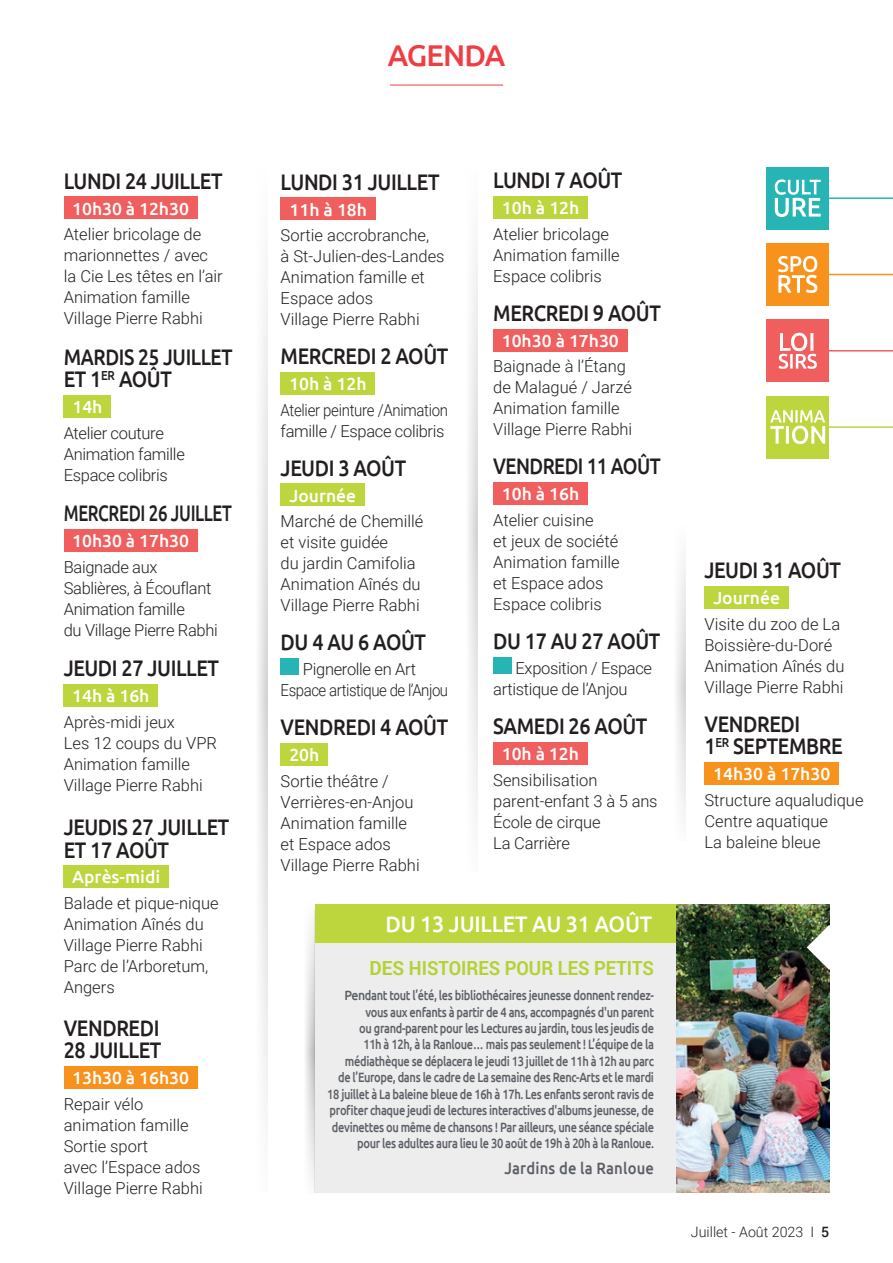
<style>
.page{position:relative;width:893px;height:1263px;background:#fff}
.page>*{position:absolute;margin:0;border:0;box-sizing:border-box;transform-origin:0 0}
.t1{font:500 30px "Ubuntu";letter-spacing:-.03em;color:#ee3d43}
.t2{font:500 22.5px/22.2px "Ubuntu";letter-spacing:-.02em;color:#231f20;scale:.88 1}
.t3{font:500 22.5px "Ubuntu";letter-spacing:-.01em;color:#fff;scale:.95 1}
.t4{font:500 22.5px "Ubuntu";letter-spacing:-.02em;color:#231f20;scale:.75 1}
.t5{font:500 22.5px "Ubuntu";letter-spacing:-.02em;color:#231f20;scale:.84 1}
.t6{font:700 19.5px "Roboto";color:#b3d234;scale:.96 1}
.t7{font:500 17.4px "Ubuntu";color:#fff}
.t8{font:300 16.5px/21px "Roboto";color:#231f20}
.t9{font:300 16.5px/21px "Roboto";letter-spacing:-.02em;color:#231f20}
.t10{font:300 16.5px/21px "Roboto";letter-spacing:-.02em;color:#231f20;scale:.91 1}
.t11{font:300 16.5px/21px "Roboto";letter-spacing:-.03em;color:#231f20;text-align:center}
.t12{font:500 16.5px "Ubuntu";letter-spacing:.01em;color:#5c6065;scale:.9 1}
.t13{font:300 14.25px "Roboto";color:#231f20}
.t14{font:500 13.5px/16.5px "Ubuntu";letter-spacing:-.03em;color:#5c6065;text-align:right;scale:.91 1}
.s1{font-weight:500}
</style>
<div class="page">
<hr style="left:390px;top:85px;width:113px;height:1px;background:#ee3d43">
<svg style="left:258px;top:283px;width:10px;height:826px"></svg>
<svg style="left:468px;top:248px;width:10px;height:567px"></svg>
<svg style="left:676px;top:560px;width:10px;height:255px"></svg>
<hr style="left:798px;top:197px;width:95px;height:2px;background:#26b4b4">
<hr style="left:798px;top:274px;width:95px;height:1px;background:#f7931d">
<hr style="left:798px;top:350px;width:95px;height:2px;background:#f05e5e">
<hr style="left:798px;top:426px;width:95px;height:2px;background:#bdd63e">
<div style="left:766px;top:243px;width:63px;height:63px;background:#f7931d"></div>
<div style="left:766px;top:319px;width:63px;height:63px;background:#f05e5e"></div>
<div style="left:766px;top:396px;width:63px;height:63px;background:#bdd63e"></div>
<svg style="left:770px;top:410px;width:55px;height:34px"></svg>
<div style="left:766px;top:167px;width:63px;height:63px;background:#26b4b4"></div>
<svg style="left:775px;top:179px;width:46px;height:38px"></svg>
<svg style="left:779px;top:333px;width:38px;height:36px"></svg>
<svg style="left:778px;top:256px;width:39px;height:37px"></svg>
<div style="left:64px;top:197px;width:133px;height:22px;background:#f05e5e"></div>
<div style="left:64px;top:395px;width:47px;height:22px;background:#bdd63e"></div>
<div style="left:64px;top:529px;width:134px;height:22px;background:#f05e5e"></div>
<div style="left:64px;top:684px;width:94px;height:22px;background:#bdd63e"></div>
<div style="left:64px;top:865px;width:105px;height:23px;background:#bdd63e"></div>
<div style="left:64px;top:1066px;width:134px;height:23px;background:#f7931d"></div>
<div style="left:281px;top:198px;width:95px;height:22px;background:#f05e5e"></div>
<div style="left:281px;top:372px;width:94px;height:23px;background:#bdd63e"></div>
<div style="left:281px;top:483px;width:84px;height:23px;background:#bdd63e"></div>
<div style="left:281px;top:659px;width:18px;height:16px;background:#26b4b4"></div>
<div style="left:281px;top:743px;width:47px;height:23px;background:#bdd63e"></div>
<div style="left:493px;top:196px;width:95px;height:23px;background:#bdd63e"></div>
<div style="left:493px;top:329px;width:134px;height:22px;background:#f05e5e"></div>
<div style="left:493px;top:482px;width:95px;height:23px;background:#f05e5e"></div>
<div style="left:493px;top:657px;width:19px;height:17px;background:#26b4b4"></div>
<div style="left:493px;top:742px;width:94px;height:22px;background:#f05e5e"></div>
<div style="left:704px;top:586px;width:85px;height:23px;background:#bdd63e"></div>
<div style="left:704px;top:762px;width:135px;height:23px;background:#f7931d"></div>
<div style="left:315px;top:910px;width:514px;height:283px;background:#ededee"></div>
<div style="left:315px;top:904px;width:376px;height:39px;background:#bdd63e"></div>
<img style="left:676px;top:904px;width:153px;height:288px">
<svg style="left:807px;top:925px;width:23px;height:45px"></svg>
<svg style="left:305px;top:910px;width:10px;height:283px"></svg>
<h2 class="t2" style="left:64px;top:169px;width:182px">LUNDI 24 JUILLET</h2>
<p class="t7" style="left:72px;top:198px;width:118px">10h30 à 12h30</p>
<p class="t8" style="left:64px;top:223px;width:161px">Atelier bricolage de marionnettes / avec la Cie Les têtes en l’air<br>Animation famille<br>Village Pierre Rabhi</p>
<h2 class="t2" style="left:64px;top:345px;width:193px">MARDIS 25 JUILLET<br>ET 1<sup>ER</sup> AOÛT</h2>
<p class="t7" style="left:72px;top:396px;width:32px">14h</p>
<p class="t9" style="left:64px;top:422px;width:123px">Atelier couture<br>Animation famille<br>Espace colibris</p>
<h2 class="t4" style="left:64px;top:499px;width:226px">MERCREDI 26 JUILLET</h2>
<p class="t7" style="left:72px;top:530px;width:118px">10h30 à 17h30</p>
<p class="t9" style="left:64px;top:555px;width:156px">Baignade aux<br>Sablières, à Écouflant<br>Animation famille<br>du Village Pierre Rabhi</p>
<h2 class="t2" style="left:64px;top:656px;width:178px">JEUDI 27 JUILLET</h2>
<p class="t7" style="left:72px;top:685px;width:79px">14h à 16h</p>
<p class="t8" style="left:64px;top:710px;width:155px">Après-midi jeux<br>Les 12 coups du VPR<br>Animation famille<br>Village Pierre Rabhi</p>
<h2 class="t2" style="left:64px;top:815px;width:190px">JEUDIS 27 JUILLET<br>ET 17 AOÛT</h2>
<p class="t7" style="left:72px;top:866px;width:90px">Après-midi</p>
<p class="t8" style="left:64px;top:892px;width:156px">Balade et pique-nique<br>Animation Aînés du<br>Village Pierre Rabhi<br>Parc de l’Arboretum,<br>Angers</p>
<h2 class="t2" style="left:64px;top:1016px;width:112px">VENDREDI<br>28 JUILLET</h2>
<p class="t7" style="left:72px;top:1067px;width:118px">13h30 à 16h30</p>
<p class="t8" style="left:64px;top:1093px;width:141px">Repair vélo animation famille<br>Sortie sport<br>avec l’Espace ados<br>Village Pierre Rabhi</p>
<h1 class="t1" style="left:388px;top:36px;width:119px">AGENDA</h1>
<h2 class="t2" style="left:281px;top:170px;width:182px">LUNDI 31 JUILLET</h2>
<p class="t7" style="left:290px;top:198px;width:79px">11h à 18h</p>
<p class="t8" style="left:281px;top:224px;width:165px">Sortie accrobranche,<br>à St-Julien-des-Landes<br>Animation famille et<br>Espace ados<br>Village Pierre Rabhi</p>
<h2 class="t2" style="left:281px;top:344px;width:192px">MERCREDI 2 AOÛT</h2>
<p class="t7" style="left:289px;top:373px;width:79px">10h à 12h</p>
<p class="t10" style="left:281px;top:399px;width:186px">Atelier peinture /Animation famille / Espace colibris</p>
<h2 class="t2" style="left:281px;top:456px;width:144px">JEUDI 3 AOÛT</h2>
<p class="t7" style="left:289px;top:484px;width:68px">Journée</p>
<p class="t8" style="left:281px;top:510px;width:144px">Marché de Chemillé et visite guidée<br>du jardin Camifolia<br>Animation Aînés du<br>Village Pierre Rabhi</p>
<h2 class="t2" style="left:281px;top:630px;width:167px">DU 4 AU 6 AOÛT</h2>
<p class="t11" style="left:281px;top:658px;width:169px">Pignerolle en Art<br>Espace artistique de l’Anjou</p>
<h2 class="t2" style="left:281px;top:715px;width:192px">VENDREDI 4 AOÛT</h2>
<p class="t7" style="left:289px;top:744px;width:32px">20h</p>
<p class="t8" style="left:281px;top:770px;width:141px">Sortie théâtre /<br>Verrières-en-Anjou<br>Animation famille et Espace ados<br>Village Pierre Rabhi</p>
<h2 class="t2" style="left:493px;top:168px;width:148px">LUNDI 7 AOÛT</h2>
<p class="t7" style="left:502px;top:197px;width:79px">10h à 12h</p>
<p class="t8" style="left:493px;top:223px;width:128px">Atelier bricolage<br>Animation famille<br>Espace colibris</p>
<h2 class="t2" style="left:493px;top:301px;width:192px">MERCREDI 9 AOÛT</h2>
<p class="t7" style="left:502px;top:330px;width:119px">10h30 à 17h30</p>
<p class="t8" style="left:493px;top:355px;width:141px">Baignade à l’Étang de Malagué / Jarzé<br>Animation famille<br>Village Pierre Rabhi</p>
<h2 class="t5" style="left:493px;top:452px;width:201px">VENDREDI 11 AOÛT</h2>
<p class="t7" style="left:502px;top:483px;width:79px">10h à 16h</p>
<p class="t8" style="left:493px;top:509px;width:128px">Atelier cuisine<br>et jeux de société<br>Animation famille et Espace ados<br>Espace colibris</p>
<h2 class="t2" style="left:493px;top:629px;width:191px">DU 17 AU 27 AOÛT</h2>
<p class="t9" style="left:493px;top:657px;width:160px;text-indent:22px">Exposition / Espace artistique de l’Anjou</p>
<h2 class="t2" style="left:493px;top:714px;width:177px">SAMEDI 26 AOÛT</h2>
<p class="t7" style="left:502px;top:743px;width:79px">10h à 12h</p>
<p class="t8" style="left:493px;top:769px;width:166px">Sensibilisation parent-enfant 3 à 5 ans<br>École de cirque<br>La Carrière</p>
<h2 class="t3" style="left:385px;top:909px;width:282px">DU 13 JUILLET AU 31 AOÛT</h2>
<p class="t6" style="left:370px;top:954px;width:298px">DES HISTOIRES POUR LES PETITS</p>
<p class="t14" style="left:327px;top:986px;width:361px">Pendant tout l’été, les bibliothécaires jeunesse donnent rendez&shy;vous aux enfants à partir de 4 ans, accompagnés d'un parent<br>ou grand-parent pour les Lectures au jardin, tous les jeudis de<br>11h à 12h, à la Ranloue… mais pas seulement ! L’équipe de la médiathèque se déplacera le jeudi 13 juillet de 11h à 12h au parc<br>de l’Europe, dans le cadre de La semaine des Renc-Arts et le mardi 18 juillet à La baleine bleue de 16h à 17h. Les enfants seront ravis de profiter chaque jeudi de lectures interactives d'albums jeunesse, de devinettes ou même de chansons ! Par ailleurs, une séance spéciale pour les adultes aura lieu le 30 août de 19h à 20h à la Ranloue.</p>
<p class="t12" style="left:504px;top:1158px;width:168px">Jardins de la Ranloue</p>
<h2 class="t2" style="left:704px;top:558px;width:157px">JEUDI 31 AOÛT</h2>
<p class="t7" style="left:713px;top:587px;width:68px">Journée</p>
<p class="t8" style="left:704px;top:613px;width:142px">Visite du zoo de La<br>Boissière-du-Doré<br>Animation Aînés du<br>Village Pierre Rabhi</p>
<h2 class="t2" style="left:704px;top:712px;width:158px">VENDREDI<br>1<sup>ER</sup> SEPTEMBRE</h2>
<p class="t7" style="left:713px;top:763px;width:119px">14h30 à 17h30</p>
<p class="t8" style="left:704px;top:789px;width:160px">Structure aqualudique<br>Centre aquatique<br>La baleine bleue</p>
<p class="t13" style="left:691px;top:1222px;width:140px">Juillet - Août 2023 I <span class="s1">5</span></p>
</div>
